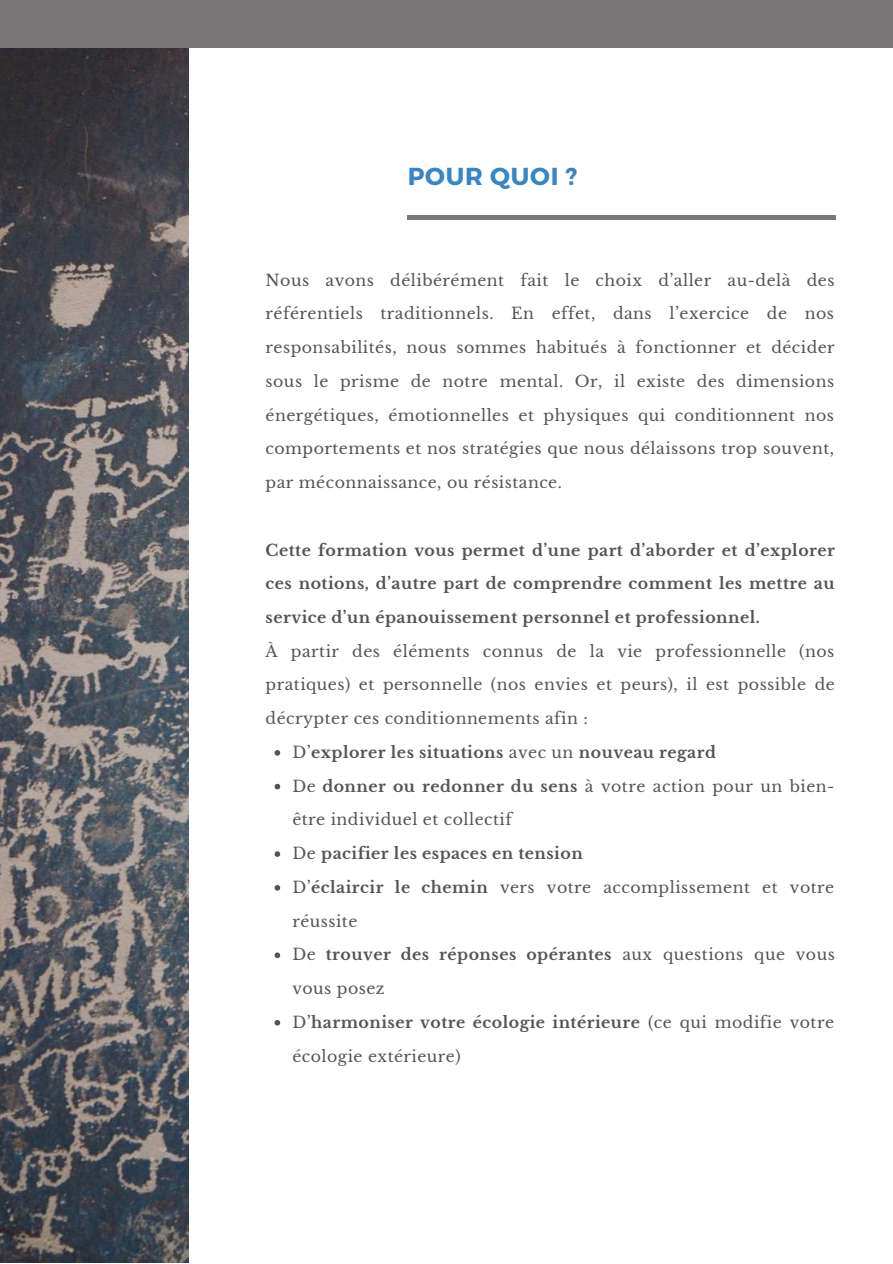
<style>
.page{position:relative;width:893px;height:1264px;background:#fff}
.page>*{position:absolute;margin:0;border:0;box-sizing:border-box;transform-origin:0 0}
.t1{font:700 24.6px "Montserrat";letter-spacing:.03em;color:#3786ca}
.t2{font:15.75px/33.8px "Libre Baskerville";letter-spacing:.03em;color:#545454;text-align:justify}
.t3{font:700 15.75px/33.8px "Libre Baskerville";letter-spacing:.03em;color:#545454;text-align:justify}
.s1{font-weight:700}
</style>
<div class="page">
<img style="left:0;top:47px;width:189px;height:1215px">
<hr style="left:407px;top:216px;width:428px;height:3px;background:#7b7778">
<svg style="left:274px;top:750px;width:6px;height:5px"></svg>
<svg style="left:274px;top:783px;width:6px;height:6px"></svg>
<svg style="left:274px;top:851px;width:6px;height:5px"></svg>
<svg style="left:274px;top:885px;width:6px;height:5px"></svg>
<svg style="left:274px;top:952px;width:6px;height:6px"></svg>
<svg style="left:274px;top:1020px;width:6px;height:5px"></svg>
<div style="left:0;top:0;width:892px;height:47px;background:#7b7778"></div>
<h1 class="t1" style="left:408px;top:160px;width:171px">POUR QUOI ?</h1>
<p class="t2" style="left:265px;top:263px;width:570px">Nous avons délibérément fait le choix d’aller au-delà des référentiels traditionnels. En effet, dans l’exercice de nos responsabilités, nous sommes habitués à fonctionner et décider sous le prisme de notre mental. Or, il existe des dimensions énergétiques, émotionnelles et physiques qui conditionnent nos comportements et nos stratégies que nous délaissons trop souvent, par méconnaissance, ou résistance.</p>
<p class="t3" style="left:265px;top:533px;width:571px">Cette formation vous permet d’une part d’aborder et d’explorer ces notions, d’autre part de comprendre comment les mettre au service d’un épanouissement personnel et professionnel.</p>
<p class="t2" style="left:265px;top:634px;width:570px">À partir des éléments connus de la vie professionnelle (nos pratiques) et personnelle (nos envies et peurs), il est possible de décrypter ces conditionnements afin :</p>
<p class="t2" style="left:292px;top:735px;width:544px;text-align:left">D’<span class="s1">explorer les situations</span> avec un <span class="s1">nouveau regard<br></span>De <span class="s1">donner ou redonner du sens</span> à votre action pour un bien&shy;être individuel et collectif<br>De <span class="s1">pacifier les espaces en tension<br></span>D’<span class="s1">éclaircir le chemin</span> vers votre accomplissement et votre réussite<br>De <span class="s1">trouver des réponses opérantes</span> aux questions que vous vous posez<br>D’<span class="s1">harmoniser votre écologie intérieure</span> (ce qui modifie votre écologie extérieure)</p>
</div>
